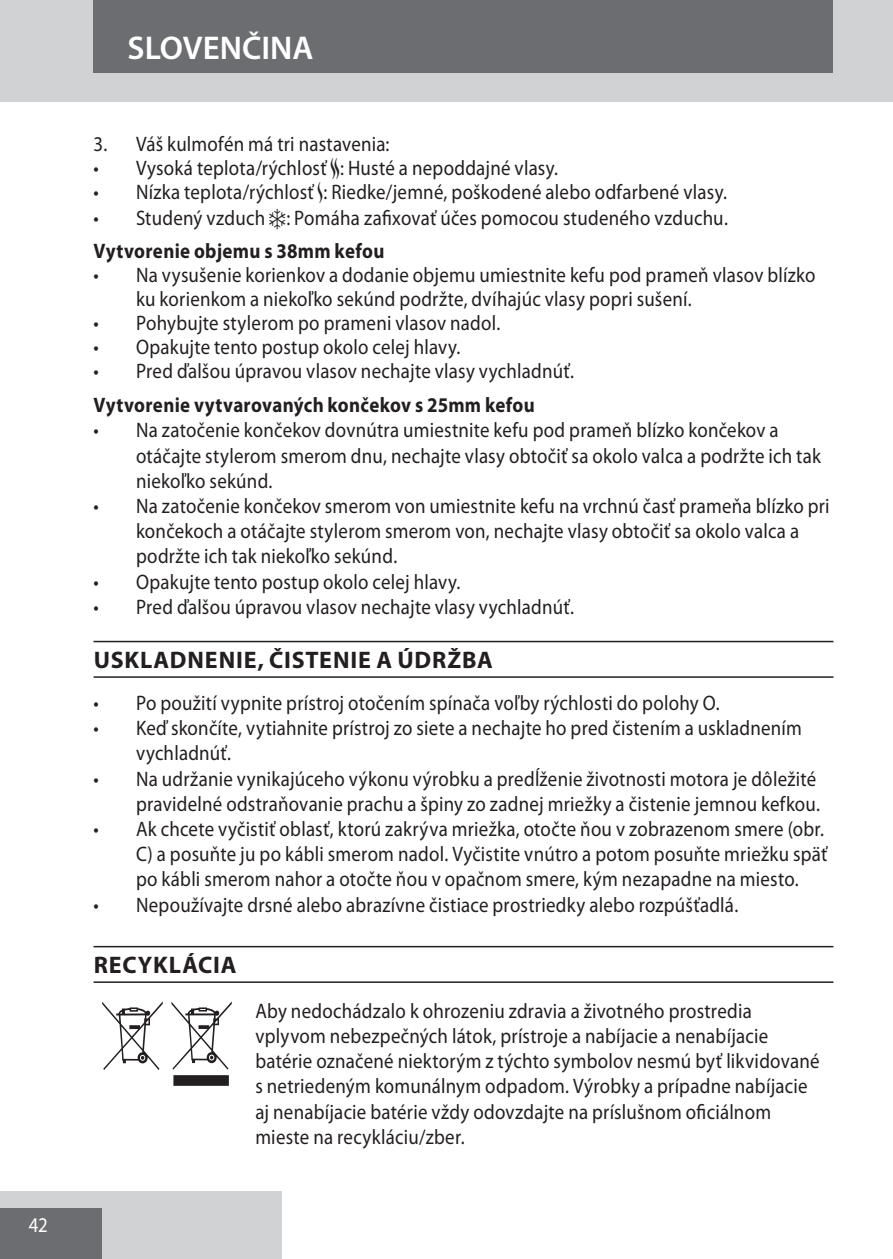
<style>
.page{position:relative;width:893px;height:1259px;background:#fff}
.page>*{position:absolute;margin:0;border:0;box-sizing:border-box;transform-origin:0 0}
.default{font:120px "Myriad Mine";color:#231f20;scale:.9 1}
.t1{font:600 33px "Myriad Pro";color:#fff}
.heading{font:700 24px "Myriad Pro";letter-spacing:.035em;color:#231f20}
.default-2{font:21px/25.2px "Myriad Pro";letter-spacing:.015em;color:#231f20;scale:.9 1}
.Subheading{font:700 21px "Myriad Pro";letter-spacing:.02em;color:#231f20;scale:.9 1}
.t2{font:21px "Myriad Pro";color:#fff;scale:.9 1}
.s1{font-family:"Myriad Bitsn Bobs"}
.s2{font-family:"Myriad Graphics"}
</style>
<div class="page">
<div style="left:0;top:0;width:893px;height:102px;background:#d1d2d4"></div>
<div style="left:0;top:1191px;width:282px;height:68px;background:#d1d2d4"></div>
<div style="left:0;top:1208px;width:102px;height:51px;background:#6c6d70"></div>
<div style="left:94px;top:0;width:739px;height:73px;background:#6c6d70"></div>
<hr style="left:94px;top:641px;width:739px;height:1px;background:#231f20">
<hr style="left:94px;top:676px;width:739px;height:2px;background:#231f20">
<hr style="left:94px;top:946px;width:739px;height:1px;background:#231f20">
<hr style="left:94px;top:981px;width:739px;height:2px;background:#231f20">
<p class="t2" style="left:29px;top:1213px;width:23px">42</p>
<p class="t1" style="left:128px;top:29px;width:187px">SLOVENČINA</p>
<p class="default-2" style="left:94px;top:132px;width:330px">3. Váš kulmofén má tri nastavenia:</p>
<p class="default-2" style="left:94px;top:156px;width:518px">• Vysoká teplota/rýchlosť <span class="s1">O</span>: Husté a nepoddajné vlasy.</p>
<p class="default-2" style="left:94px;top:180px;width:705px">• Nízka teplota/rýchlosť <span class="s1">N</span>: Riedke/jemné, poškodené alebo odfarbené vlasy.</p>
<p class="default-2" style="left:94px;top:205px;width:706px">• Studený vzduch <span class="s2">f</span>: Pomáha zafixovať účes pomocou studeného vzduchu.</p>
<p class="Subheading" style="left:94px;top:239px;width:325px">Vytvorenie objemu s 38mm kefou</p>
<p class="default-2" style="left:136px;top:264px;width:756px;line-height:24px;text-indent:-43px">• Na vysušenie korienkov a dodanie objemu umiestnite kefu pod prameň vlasov blízko ku korienkom a niekoľko sekúnd podržte, dvíhajúc vlasy popri sušení.</p>
<p class="default-2" style="left:94px;top:311px;width:454px">• Pohybujte stylerom po prameni vlasov nadol.</p>
<p class="default-2" style="left:94px;top:335px;width:409px">• Opakujte tento postup okolo celej hlavy.</p>
<p class="default-2" style="left:94px;top:359px;width:535px">• Pred ďalšou úpravou vlasov nechajte vlasy vychladnúť.</p>
<p class="Subheading" style="left:94px;top:393px;width:492px">Vytvorenie vytvarovaných končekov s 25mm kefou</p>
<p class="default-2" style="left:136px;top:418px;width:763px;text-indent:-43px">• Na zatočenie končekov dovnútra umiestnite kefu pod prameň blízko končekov a otáčajte stylerom smerom dnu, nechajte vlasy obtočiť sa okolo valca a podržte ich tak niekoľko sekúnd.</p>
<p class="default-2" style="left:136px;top:494px;width:772px;text-indent:-43px">• Na zatočenie končekov smerom von umiestnite kefu na vrchnú časť prameňa blízko pri končekoch a otáčajte stylerom smerom von, nechajte vlasy obtočiť sa okolo valca a podržte ich tak niekoľko sekúnd.</p>
<p class="default-2" style="left:94px;top:569px;width:409px">• Opakujte tento postup okolo celej hlavy.</p>
<p class="default-2" style="left:94px;top:594px;width:535px">• Pred ďalšou úpravou vlasov nechajte vlasy vychladnúť.</p>
<p class="heading" style="left:94px;top:646px;width:401px">USKLADNENIE, ČISTENIE A ÚDRŽBA</p>
<p class="default-2" style="left:94px;top:691px;width:697px">• Po použití vypnite prístroj otočením spínača voľby rýchlosti do polohy O.</p>
<p class="default-2" style="left:136px;top:716px;width:741px;text-indent:-43px">• Keď skončíte, vytiahnite prístroj zo siete a nechajte ho pred čistením a uskladnením vychladnúť.</p>
<p class="default-2" style="left:94px;top:766px;width:809px;text-align:right">• Na udržanie vynikajúceho výkonu výrobku a predĺženie životnosti motora je dôležité pravidelné odstraňovanie prachu a špiny zo zadnej mriežky a čistenie jemnou kefkou.</p>
<p class="default-2" style="left:136px;top:817px;width:770px;text-indent:-43px">• Ak chcete vyčistiť oblasť, ktorú zakrýva mriežka, otočte ňou v zobrazenom smere (obr.<br>C) a posuňte ju po kábli smerom nadol. Vyčistite vnútro a potom posuňte mriežku späť po kábli smerom nahor a otočte ňou v opačnom smere, kým nezapadne na miesto.</p>
<p class="default-2" style="left:94px;top:892px;width:718px">• Nepoužívajte drsné alebo abrazívne čistiace prostriedky alebo rozpúšťadlá.</p>
<p class="heading" style="left:94px;top:951px;width:144px">RECYKLÁCIA</p>
<p class="default" style="left:102px;top:985px;width:151px">W</p>
<p class="default-2" style="left:255px;top:998px;width:628px">Aby nedochádzalo k ohrozeniu zdravia a životného prostredia vplyvom nebezpečných látok, prístroje a nabíjacie a nenabíjacie batérie označené niektorým z týchto symbolov nesmú byť likvidované s netriedeným komunálnym odpadom. Výrobky a prípadne nabíjacie aj nenabíjacie batérie vždy odovzdajte na príslušnom oficiálnom mieste na recykláciu/zber.</p>
</div>
